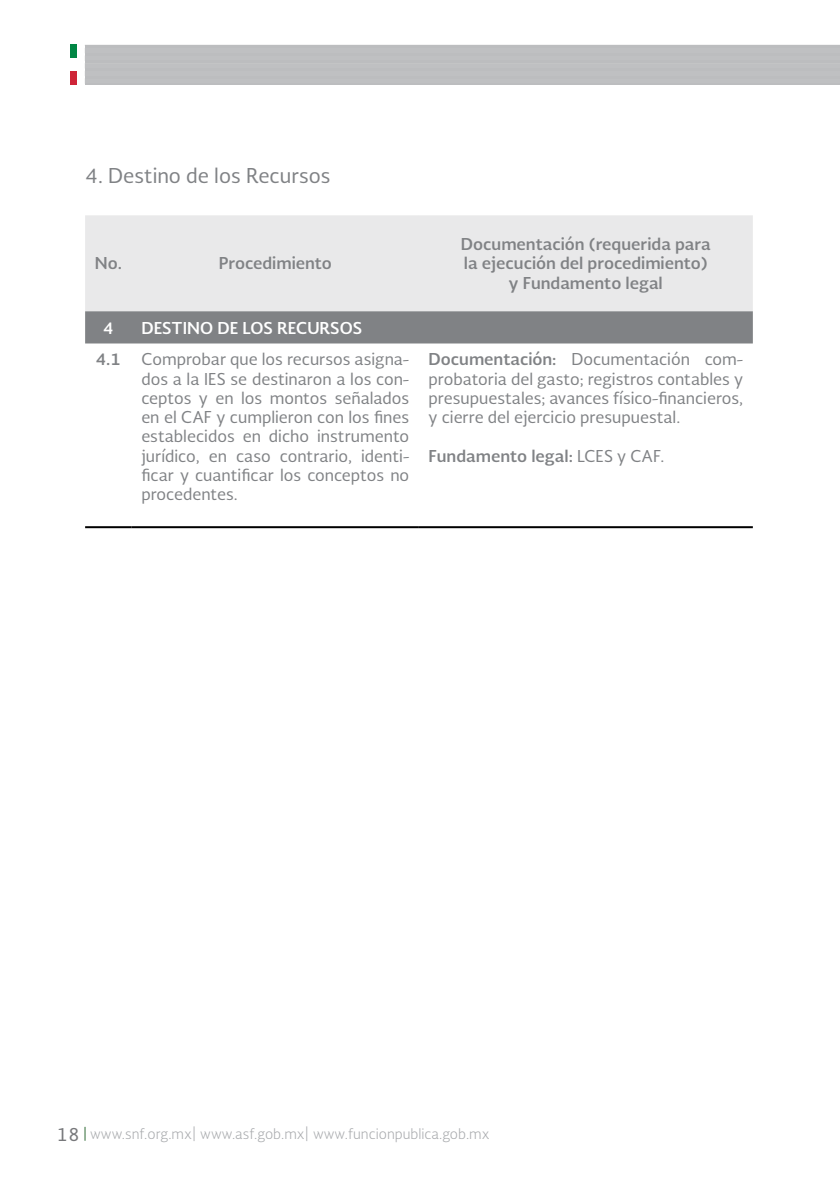
<style>
.page{position:relative;width:840px;height:1191px;background:#fff}
.page>*{position:absolute;margin:0;border:0;box-sizing:border-box;transform-origin:0 0}
.t1{font:20px "Soberana Sans";color:#808285}
.t2{font:16px/19.2px "Soberana Sans";color:#808285;text-align:justify}
.t3{font:700 16px/19.2px "Soberana Sans";color:#808285;text-align:center}
.t4{font:700 16px "Soberana Sans";color:#fff}
.t5{font:300 14px "Soberana Sans";color:#a7a9ac}
.s1{font-weight:700}
.s2{font-weight:400}
.s3{font-weight:400;font-size:18px;color:#77787b}
</style>
<div class="page">
<div style="left:70px;top:45px;width:7px;height:13px;background:#008644"></div>
<div style="left:70px;top:72px;width:7px;height:13px;background:#cf2538"></div>
<svg style="left:85px;top:1126px;width:1px;height:14px"></svg>
<div style="left:85px;top:45px;width:755px;height:40px;background:#bfc0c2"></div>
<div style="left:85px;top:215px;width:667px;height:96px;background:#e9e9ea"></div>
<div style="left:85px;top:311px;width:667px;height:32px;background:#808285"></div>
<hr style="left:85px;top:526px;width:47px;height:2px;background:#000">
<hr style="left:132px;top:526px;width:286px;height:2px;background:#000">
<hr style="left:418px;top:526px;width:334px;height:2px;background:#000">
<p class="t1" style="left:85px;top:163px;width:247px">4. Destino de los Recursos</p>
<p class="t3" style="left:95px;top:253px;width:29px">No.</p>
<p class="t3" style="left:218px;top:253px;width:115px">Procedimiento</p>
<p class="t3" style="left:460px;top:234px;width:251px">Documentación (requerida para la ejecución del procedimiento) y Fundamento legal</p>
<p class="t4" style="left:103px;top:317px;width:12px">4</p>
<p class="t4" style="left:141px;top:317px;width:222px">DESTINO DE LOS RECURSOS</p>
<p class="t3" style="left:96px;top:349px;width:27px">4.1</p>
<p class="t2" style="left:141px;top:349px;width:269px">Comprobar que los recursos asigna&shy;dos a la IES se destinaron a los con&shy;ceptos y en los montos señalados en el CAF y cumplieron con los fines establecidos en dicho instrumento jurídico, en caso contrario, identi&shy;ficar y cuantificar los conceptos no procedentes.</p>
<p class="t2" style="left:428px;top:349px;width:316px"><span class="s1">Documentación:</span> Documentación com&shy;probatoria del gasto; registros contables y presupuestales; avances físico-financieros, y cierre del ejercicio presupuestal.</p>
<p class="t3" style="left:428px;top:445px;width:237px">Fundamento legal: <span class="s2">LCES y CAF.</span></p>
<p class="t5" style="left:56px;top:1125px;width:434px"><span class="s3">18</span> www.snf.org.mx| www.asf.gob.mx| www.funcionpublica.gob.mx</p>
</div>
